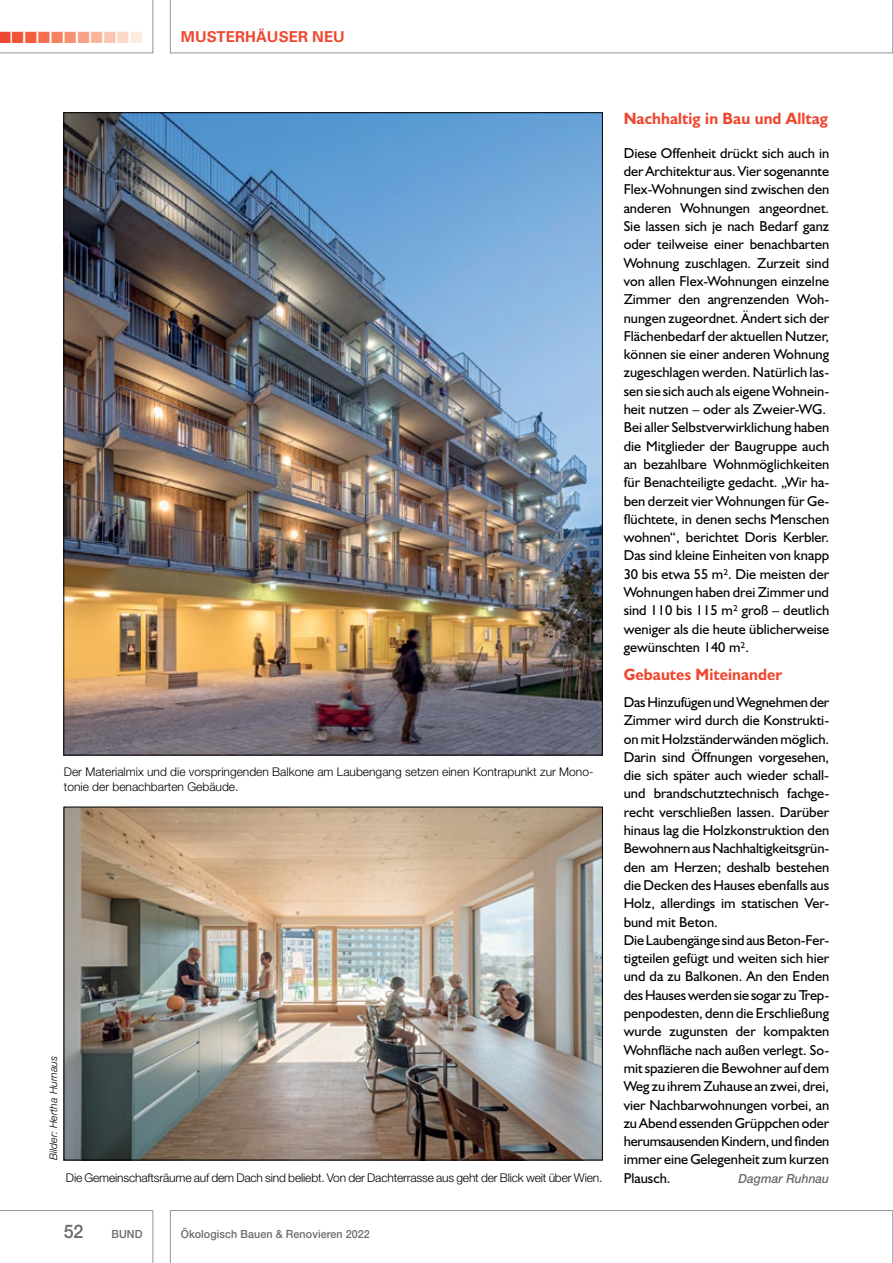
<style>
.page{position:relative;width:893px;height:1263px;background:#fff}
.page>*{position:absolute;margin:0;border:0;box-sizing:border-box;transform-origin:0 0}
.t1{font:500 18.75px "Helvetica Neue";color:#696a6d;scale:.95 1}
.t2{font:700 16.5px "Humanist 521 BT";letter-spacing:.005em;color:#ef4830;scale:.95 1}
.t3{font:16.2px "Zapf Dingbats";color:#ef4830}
.t4{font:700 15px "Univers LT";letter-spacing:.005em;color:#ef4830}
.t5{font:14.4px/18.3px "Humanist 521 BT";color:#000}
.t6{font:italic 500 12.6px "Helvetica Neue";letter-spacing:.005em;color:#696a6d;scale:.95 1}
.t7{font:300 12px/15px "Helvetica Neue";color:#000}
.t8{font:500 11.25px "Helvetica Neue";letter-spacing:.01em;color:#696a6d;scale:.95 1}
.t9{font:italic 300 10.5px "Helvetica Neue";letter-spacing:.005em;color:#000}
.s1{color:#f05337}
.s2{color:#f15e3f}
.s3{color:#f37050}
.s4{color:#f58161}
.s5{color:#f69272}
.s6{color:#f8a285}
.s7{color:#fab49a}
.s8{color:#fbc6b0}
.s9{color:#fdd7c7}
.s10{color:#feeae0}
</style>
<div class="page">
<svg style="left:170px;top:0;width:723px;height:53px"></svg>
<svg style="left:0;top:0;width:153px;height:53px"></svg>
<svg style="left:170px;top:1210px;width:723px;height:53px"></svg>
<svg style="left:0;top:1210px;width:153px;height:53px"></svg>
<img style="left:66px;top:809px;width:535px;height:349px">
<img style="left:66px;top:114px;width:535px;height:639px">
<p class="t3" style="left:-2px;top:30px;width:146px">■<span class="s1">■</span><span class="s2">■</span><span class="s3">■</span><span class="s4">■</span><span class="s5">■</span><span class="s6">■</span><span class="s7">■</span><span class="s8">■</span><span class="s9">■</span><span class="s10">■</span></p>
<p class="t4" style="left:181px;top:28px;width:166px">MUSTERHÄUSER NEU</p>
<p class="t7" style="left:64px;top:764px;width:531px">Der Materialmix und die vorspringenden Balkone am Laubengang setzen einen Kontrapunkt zur Mono&shy;tonie der benachbarten Gebäude.</p>
<p class="t9" style="left:47px;top:1160px;width:106px;rotate:-90deg">Bilder: Hertha Hurnaus</p>
<p class="t2" style="left:624px;top:108px;width:217px">Nachhaltig in Bau und Alltag</p>
<p class="t5" style="left:624px;top:143px;width:207px">Diese Offenheit drückt sich auch in der Architektur aus. Vier sogenannte Flex-Wohnungen sind zwischen den anderen Wohnungen angeordnet.<br>Sie lassen sich je nach Bedarf ganz oder teilweise einer benachbarten Wohnung zuschlagen. Zurzeit sind von allen Flex-Wohnungen einzelne Zimmer den angrenzenden Woh&shy;nungen zugeordnet. Ändert sich der Flächenbedarf der aktuellen Nutzer, können sie einer anderen Wohnung zugeschlagen werden. Natürlich las&shy;sen sie sich auch als eigene Wohnein&shy;heit nutzen – oder als Zweier-WG.<br>Bei aller Selbstverwirklichung haben die Mitglieder der Baugruppe auch an bezahlbare Wohnmöglichkeiten für Benachteiligte gedacht. „Wir ha&shy;ben derzeit vier Wohnungen für Ge&shy;flüchtete, in denen sechs Menschen wohnen“, berichtet Doris Kerbler.<br>Das sind kleine Einheiten von knapp 30 bis etwa 55 m². Die meisten der Wohnungen haben drei Zimmer und sind 110 bis 115 m² groß – deutlich weniger als die heute üblicherweise gewünschten 140 m².</p>
<p class="t2" style="left:624px;top:664px;width:168px">Gebautes Miteinander</p>
<p class="t5" style="left:624px;top:692px;width:207px">Das Hinzufügen und Wegnehmen der Zimmer wird durch die Konstrukti&shy;on mit Holzständerwänden möglich.<br>Darin sind Öffnungen vorgesehen, die sich später auch wieder schall&shy;und brandschutztechnisch fachge&shy;recht verschließen lassen. Darüber hinaus lag die Holzkonstruktion den Bewohnern aus Nachhaltigkeitsgrün&shy;den am Herzen; deshalb bestehen die Decken des Hauses ebenfalls aus Holz, allerdings im statischen Ver&shy;bund mit Beton.<br>Die Laubengänge sind aus Beton-Fer&shy;tigteilen gefügt und weiten sich hier und da zu Balkonen. An den Enden des Hauses werden sie sogar zu Trep&shy;penpodesten, denn die Erschließung wurde zugunsten der kompakten Wohnfläche nach außen verlegt. So&shy;mit spazieren die Bewohner auf dem Weg zu ihrem Zuhause an zwei, drei, vier Nachbarwohnungen vorbei, an zu Abend essenden Grüppchen oder herumsausenden Kindern, und finden immer eine Gelegenheit zum kurzen</p>
<p class="t7" style="left:66px;top:1170px;width:538px">Die Gemeinschaftsräume auf dem Dach sind beliebt. Von der Dachterrasse aus geht der Blick weit über Wien.</p>
<p class="t5" style="left:624px;top:1168px;width:48px">Plausch.</p>
<p class="t6" style="left:738px;top:1171px;width:97px">Dagmar Ruhnau</p>
<h1 class="t1" style="left:64px;top:1220px;width:22px">52</h1>
<p class="t8" style="left:111px;top:1227px;width:34px">BUND</p>
<p class="t8" style="left:181px;top:1227px;width:201px">Ökologisch Bauen &amp; Renovieren 2022</p>
</div>
